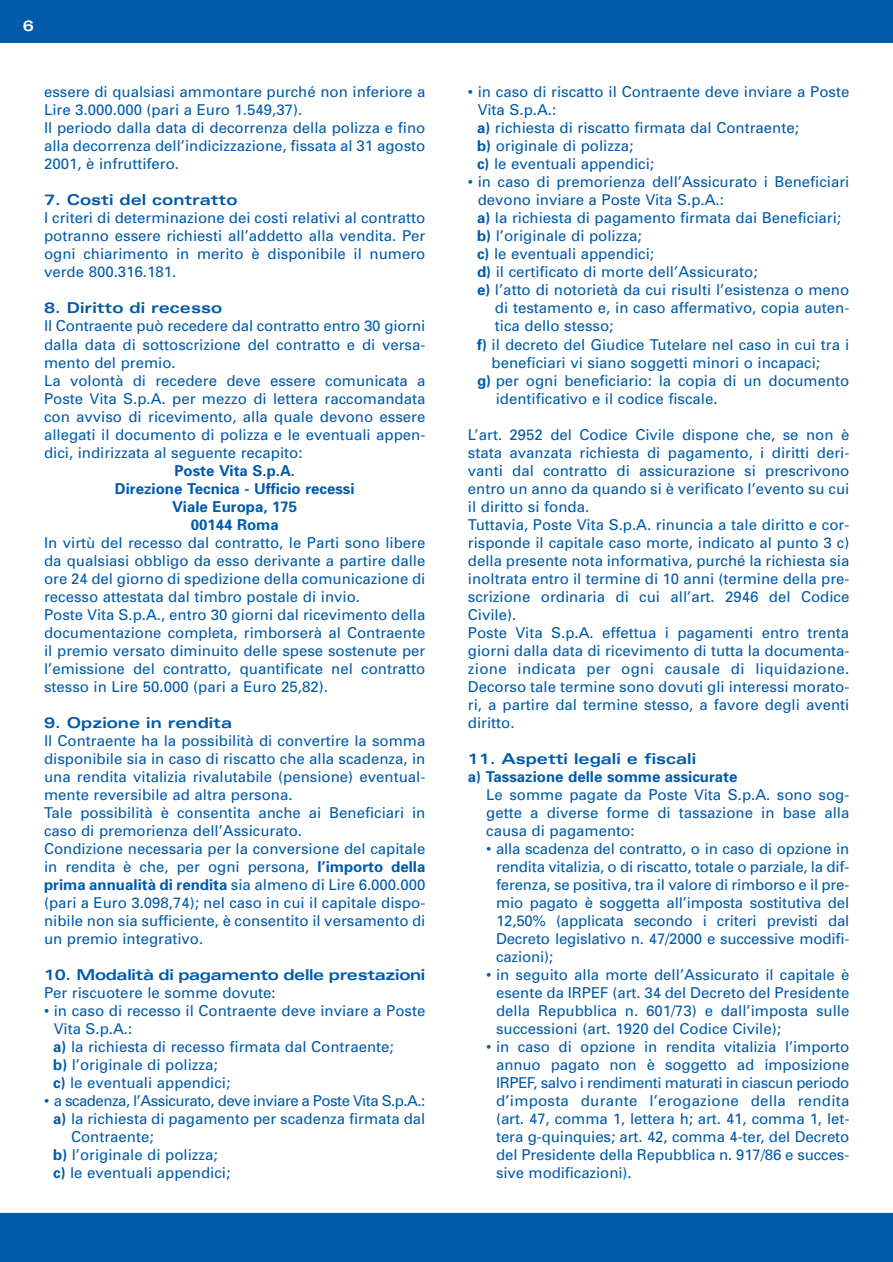
<style>
.page{position:relative;width:893px;height:1262px;background:#fff}
.page>*{position:absolute;margin:0;border:0;box-sizing:border-box;transform-origin:0 0}
.t1{font:15px/18px "Univers";color:#005baa}
.t2{font:700 15px/18px "Univers";color:#005baa;text-align:center}
.t3{font:700 expanded 15px "Univers";color:#005baa}
.t4{font:15px "Univers";letter-spacing:-.035em;color:#005baa}
.t5{font:700 expanded 15px "Univers";letter-spacing:-.02em;color:#005baa}
.t6{font:700 expanded 15px "Univers";color:#fff}
.s1{font-weight:700}
</style>
<div class="page">
<div style="left:0;top:0;width:892px;height:43px;background:#005baa"></div>
<div style="left:0;top:1212px;width:892px;height:49px;background:#005baa"></div>
<p class="t6" style="left:23px;top:21px;width:13px">6</p>
<p class="t1" style="left:44px;top:84px;width:383px">essere di qualsiasi ammontare purché non inferiore a Lire 3.000.000 (pari a Euro 1.549,37).<br>Il periodo dalla data di decorrenza della polizza e fino alla decorrenza dell’indicizzazione, fissata al 31 agosto 2001, è infruttifero.</p>
<p class="t3" style="left:44px;top:195px;width:195px">7. Costi del contratto</p>
<p class="t1" style="left:44px;top:210px;width:383px;text-align:justify">I criteri di determinazione dei costi relativi al contratto potranno essere richiesti all’addetto alla vendita. Per ogni chiarimento in merito è disponibile il numero verde 800.316.181.</p>
<p class="t3" style="left:44px;top:303px;width:180px">8. Diritto di recesso</p>
<p class="t1" style="left:44px;top:318px;width:383px">Il Contraente può recedere dal contratto entro 30 giorni dalla data di sottoscrizione del contratto e di versa&shy;mento del premio.<br>La volontà di recedere deve essere comunicata a Poste Vita S.p.A. per mezzo di lettera raccomandata con avviso di ricevimento, alla quale devono essere allegati il documento di polizza e le eventuali appen&shy;dici, indirizzata al seguente recapito:</p>
<p class="t2" style="left:115px;top:462px;width:241px">Poste Vita S.p.A.<br>Direzione Tecnica - Ufficio recessi<br>Viale Europa, 175<br>00144 Roma</p>
<p class="t1" style="left:44px;top:534px;width:383px">In virtù del recesso dal contratto, le Parti sono libere da qualsiasi obbligo da esso derivante a partire dalle ore 24 del giorno di spedizione della comunicazione di recesso attestata dal timbro postale di invio.<br>Poste Vita S.p.A., entro 30 giorni dal ricevimento della documentazione completa, rimborserà al Contraente il premio versato diminuito delle spese sostenute per l’emissione del contratto, quantificate nel contratto stesso in Lire 50.000 (pari a Euro 25,82).</p>
<p class="t3" style="left:44px;top:717px;width:190px">9. Opzione in rendita</p>
<p class="t1" style="left:44px;top:732px;width:383px">Il Contraente ha la possibilità di convertire la somma disponibile sia in caso di riscatto che alla scadenza, in una rendita vitalizia rivalutabile (pensione) eventual&shy;mente reversibile ad altra persona.<br>Tale possibilità è consentita anche ai Beneficiari in caso di premorienza dell’Assicurato.<br>Condizione necessaria per la conversione del capitale in rendita è che, per ogni persona, <span class="s1">l’importo della prima annualità di rendita</span> sia almeno di Lire 6.000.000 (pari a Euro 3.098,74); nel caso in cui il capitale dispo&shy;nibile non sia sufficiente, è consentito il versamento di un premio integrativo.</p>
<p class="t5" style="left:44px;top:969px;width:383px">10. Modalità di pagamento delle prestazioni</p>
<p class="t1" style="left:44px;top:984px;width:233px">Per riscuotere le somme dovute:</p>
<p class="t1" style="left:53px;top:1002px;width:374px;text-indent:-9px">• in caso di recesso il Contraente deve inviare a Poste Vita S.p.A.:<br><span class="s1">a)</span> la richiesta di recesso firmata dal Contraente;<br><span class="s1">b)</span> l’originale di polizza;<br><span class="s1">c)</span> le eventuali appendici;</p>
<p class="t4" style="left:44px;top:1095px;width:383px">• a scadenza, l’Assicurato, deve inviare a Poste Vita S.p.A.:</p>
<p class="t1" style="left:53px;top:1110px;width:374px"><span class="s1">a)</span> la richiesta di pagamento per scadenza firmata dal</p>
<p class="t1" style="left:71px;top:1128px;width:84px">Contraente;</p>
<p class="t1" style="left:53px;top:1146px;width:166px"><span class="s1">b)</span> l’originale di polizza;</p>
<p class="t1" style="left:53px;top:1164px;width:178px"><span class="s1">c)</span> le eventuali appendici;</p>
<p class="t1" style="left:477px;top:84px;width:374px;text-indent:-9px">• in caso di riscatto il Contraente deve inviare a Poste Vita S.p.A.:<br><span class="s1">a)</span> richiesta di riscatto firmata dal Contraente;<br><span class="s1">b)</span> originale di polizza;<br><span class="s1">c)</span> le eventuali appendici;</p>
<p class="t1" style="left:468px;top:174px;width:383px">• in caso di premorienza dell’Assicurato i Beneficiari</p>
<p class="t1" style="left:477px;top:192px;width:248px">devono inviare a Poste Vita S.p.A.:</p>
<p class="t1" style="left:477px;top:210px;width:365px"><span class="s1">a)</span> la richiesta di pagamento firmata dai Beneficiari;</p>
<p class="t1" style="left:477px;top:228px;width:166px"><span class="s1">b)</span> l’originale di polizza;</p>
<p class="t1" style="left:477px;top:246px;width:178px"><span class="s1">c)</span> le eventuali appendici;</p>
<p class="t1" style="left:477px;top:264px;width:282px"><span class="s1">d)</span> il certificato di morte dell’Assicurato;</p>
<p class="t1" style="left:477px;top:282px;width:373px"><span class="s1">e)</span> l’atto di notorietà da cui risulti l’esistenza o meno</p>
<p class="t1" style="left:495px;top:300px;width:356px">di testamento e, in caso affermativo, copia auten-</p>
<p class="t1" style="left:495px;top:318px;width:120px">tica dello stesso;</p>
<p class="t1" style="left:477px;top:336px;width:374px"><span class="s1">f)</span> il decreto del Giudice Tutelare nel caso in cui tra i</p>
<p class="t1" style="left:491px;top:354px;width:330px">beneficiari vi siano soggetti minori o incapaci;</p>
<p class="t1" style="left:477px;top:372px;width:374px"><span class="s1">g)</span> per ogni beneficiario: la copia di un documento</p>
<p class="t1" style="left:495px;top:390px;width:223px">identificativo e il codice fiscale.</p>
<p class="t1" style="left:468px;top:426px;width:383px">L’art. 2952 del Codice Civile dispone che, se non è stata avanzata richiesta di pagamento, i diritti deri&shy;vanti dal contratto di assicurazione si prescrivono entro un anno da quando si è verificato l’evento su cui il diritto si fonda.<br>Tuttavia, Poste Vita S.p.A. rinuncia a tale diritto e cor&shy;risponde il capitale caso morte, indicato al punto 3 c) della presente nota informativa, purché la richiesta sia inoltrata entro il termine di 10 anni (termine della pre&shy;scrizione ordinaria di cui all’art. 2946 del Codice Civile).<br>Poste Vita S.p.A. effettua i pagamenti entro trenta giorni dalla data di ricevimento di tutta la documenta&shy;zione indicata per ogni causale di liquidazione.<br>Decorso tale termine sono dovuti gli interessi morato&shy;ri, a partire dal termine stesso, a favore degli aventi diritto.</p>
<p class="t3" style="left:468px;top:753px;width:230px">11. Aspetti legali e fiscali</p>
<p class="t2" style="left:468px;top:768px;width:271px">a) Tassazione delle somme assicurate</p>
<p class="t1" style="left:486px;top:786px;width:365px;text-align:justify">Le somme pagate da Poste Vita S.p.A. sono sog&shy;gette a diverse forme di tassazione in base alla causa di pagamento:</p>
<p class="t1" style="left:496px;top:840px;width:355px;text-align:justify;text-indent:-10px">• alla scadenza del contratto, o in caso di opzione in rendita vitalizia, o di riscatto, totale o parziale, la dif&shy;ferenza, se positiva, tra il valore di rimborso e il pre&shy;mio pagato è soggetta all’imposta sostitutiva del 12,50% (applicata secondo i criteri previsti dal Decreto legislativo n. 47/2000 e successive modifi&shy;cazioni);</p>
<p class="t1" style="left:496px;top:966px;width:355px;text-align:justify;text-indent:-10px">• in seguito alla morte dell’Assicurato il capitale è esente da IRPEF (art. 34 del Decreto del Presidente della Repubblica n. 601/73) e dall’imposta sulle successioni (art. 1920 del Codice Civile);</p>
<p class="t1" style="left:496px;top:1038px;width:355px;text-align:justify;text-indent:-10px">• in caso di opzione in rendita vitalizia l’importo annuo pagato non è soggetto ad imposizione IRPEF, salvo i rendimenti maturati in ciascun periodo d’imposta durante l’erogazione della rendita (art. 47, comma 1, lettera h; art. 41, comma 1, let&shy;tera g-quinquies; art. 42, comma 4-ter, del Decreto del Presidente della Repubblica n. 917/86 e succes&shy;sive modificazioni).</p>
</div>
